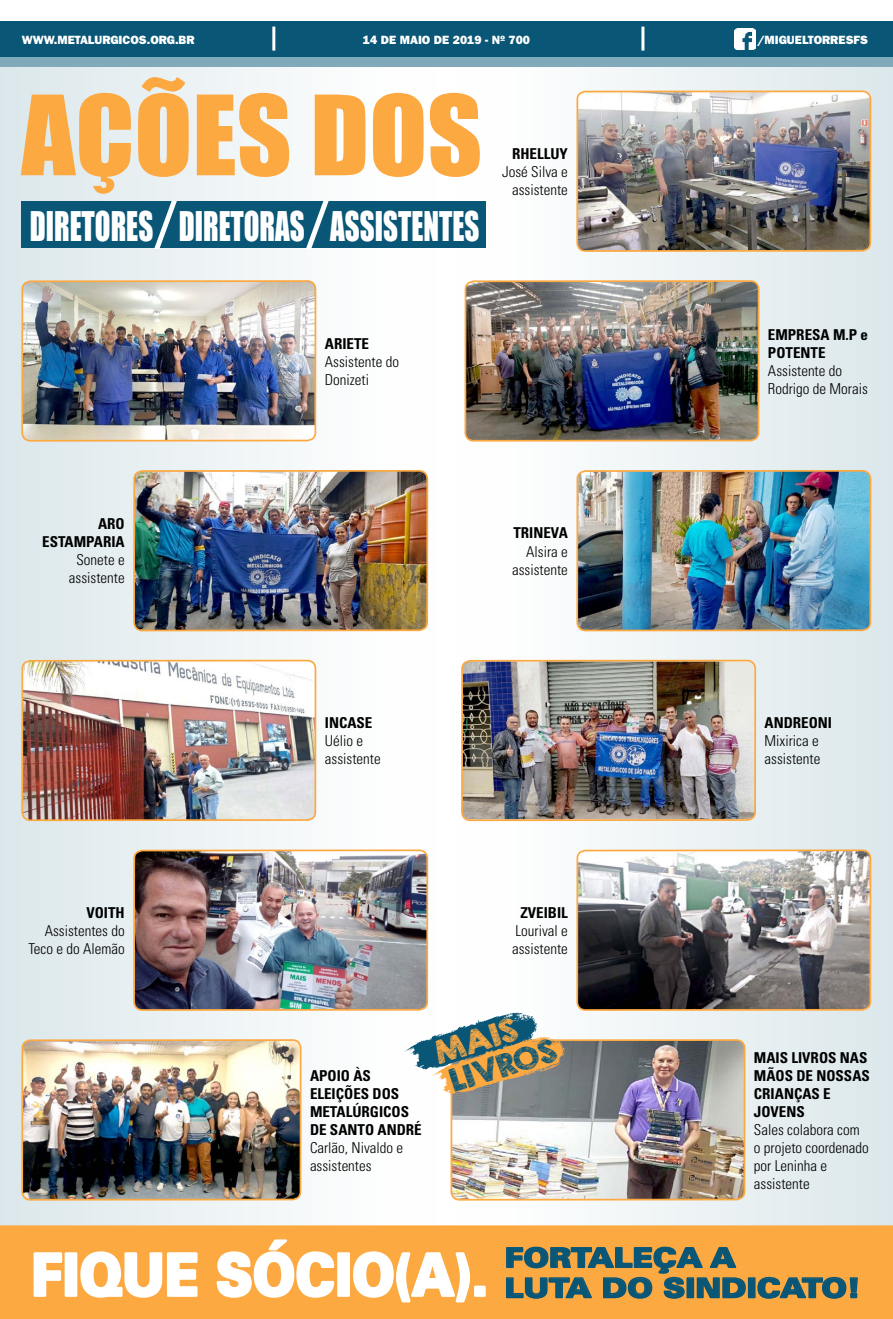
<style>
.page{position:relative;width:893px;height:1319px;background:#fff}
.page>*{position:absolute;margin:0;border:0;box-sizing:border-box;transform-origin:0 0}
.t1{font:102px "Impact";color:#fda942;scale:1.04 1}
.t2{font:900 58.2px "Univers";color:#fff;scale:.88 1}
.t3{font:37.5px "Impact";color:#fff;scale:.77 1}
.t4{font:30.75px "KG Broken Vessels Sketch";color:#095676;scale:1.09 1}
.t5{font:30.75px "KG Broken Vessels Sketch";color:#fda942;scale:1.09 1}
.t6{font:900 26.85px/30.2px "Univers";color:#095676;scale:1.14 1}
.t7{font:300 condensed 15px/18px "Univers";color:#000}
.t8{font:700 condensed 15px/18px "Univers";color:#000}
.t9{font:800 12px "Franklin Gothic";color:#fff}
</style>
<div class="page">
<div style="left:0;top:26px;width:437px;height:1287px;background:linear-gradient(to right,#dbe7ea,#fff)"></div>
<div style="left:456px;top:26px;width:437px;height:1287px;background:linear-gradient(to right,#fffffe,#dbe7ea)"></div>
<div style="left:0;top:26px;width:893px;height:40px;background:#80aaba"></div>
<div style="left:0;top:21px;width:893px;height:36px;background:#095676"></div>
<img style="left:735px;top:29px;width:21px;height:20px">
<hr style="left:272px;top:27px;width:3px;height:24px;background:#fff">
<hr style="left:641px;top:27px;width:3px;height:24px;background:#fff">
<div style="left:21px;top:201px;width:465px;height:47px;background:#095676"></div>
<svg style="left:154px;top:201px;width:23px;height:47px"></svg>
<svg style="left:306px;top:201px;width:23px;height:47px"></svg>
<div style="left:0;top:1225px;width:893px;height:93px;background:#fda942"></div>
<svg style="left:506px;top:1246px;width:240px;height:53px"></svg>
<div style="left:748px;top:1276px;width:7px;height:21px;border:2px solid #095676"></div>
<svg style="left:757px;top:1276px;width:101px;height:23px"></svg>
<img style="left:22px;top:281px;width:293px;height:159px">
<div style="left:21px;top:280px;width:295px;height:161px;border:2px solid #fda942;border-radius:8px"></div>
<img style="left:465px;top:281px;width:294px;height:159px">
<div style="left:464px;top:280px;width:295px;height:161px;border:2px solid #fda942;border-radius:8px"></div>
<img style="left:134px;top:471px;width:293px;height:159px">
<div style="left:133px;top:470px;width:295px;height:161px;border:2px solid #fda942;border-radius:8px"></div>
<img style="left:134px;top:850px;width:293px;height:159px">
<div style="left:133px;top:849px;width:295px;height:161px;border:2px solid #fda942;border-radius:8px"></div>
<img style="left:577px;top:850px;width:293px;height:159px">
<div style="left:576px;top:849px;width:295px;height:161px;border:2px solid #fda942;border-radius:8px"></div>
<img style="left:577px;top:471px;width:293px;height:159px">
<div style="left:576px;top:470px;width:295px;height:161px;border:2px solid #fda942;border-radius:8px"></div>
<img style="left:577px;top:91px;width:293px;height:160px">
<div style="left:576px;top:90px;width:295px;height:162px;border:2px solid #fda942;border-radius:8px"></div>
<img style="left:22px;top:660px;width:293px;height:160px">
<div style="left:21px;top:659px;width:295px;height:162px;border:2px solid #fda942;border-radius:8px"></div>
<img style="left:22px;top:1039px;width:279px;height:160px">
<div style="left:21px;top:1039px;width:280px;height:161px;border:2px solid #fda942;border-radius:8px"></div>
<img style="left:462px;top:661px;width:293px;height:158px">
<div style="left:461px;top:659px;width:295px;height:162px;border:2px solid #fda942;border-radius:8px"></div>
<img style="left:451px;top:1039px;width:294px;height:160px">
<div style="left:450px;top:1039px;width:295px;height:161px;border:2px solid #fda942;border-radius:8px"></div>
<svg style="left:33px;top:1252px;width:30px;height:45px"></svg>
<div style="left:65px;top:1251px;width:12px;height:45px;border:3px solid #fff"></div>
<svg style="left:80px;top:1251px;width:118px;height:47px"></svg>
<svg style="left:216px;top:1239px;width:119px;height:59px"></svg>
<div style="left:337px;top:1251px;width:13px;height:45px;border:3px solid #fff"></div>
<svg style="left:353px;top:1251px;width:117px;height:52px"></svg>
<div style="left:474px;top:1285px;width:12px;height:11px;border:3px solid #fff"></div>
<svg style="left:402px;top:1003px;width:168px;height:99px"></svg>
<p class="t9" style="left:22px;top:33px;width:174px">WWW.METALURGICOS.ORG.BR</p>
<p class="t9" style="left:363px;top:33px;width:169px">14 DE MAIO DE 2019 - Nº 700</p>
<p class="t9" style="left:757px;top:33px;width:112px">/MIGUELTORRESFS</p>
<h1 class="t1" style="left:21px;top:56px;width:445px">AÇÕES DOS</h1>
<h3 class="t3" style="left:30px;top:197px;width:585px">DIRETORES DIRETORAS ASSISTENTES</h3>
<p class="t8" style="left:512px;top:144px;width:57px">RHELLUY</p>
<p class="t7" style="left:502px;top:162px;width:67px;text-align:right">José Silva e assistente</p>
<p class="t8" style="left:325px;top:334px;width:46px">ARIETE</p>
<p class="t7" style="left:325px;top:352px;width:76px">Assistente do<br>Donizeti</p>
<p class="t8" style="left:42px;top:515px;width:84px;text-align:right">ARO<br>ESTAMPARIA</p>
<p class="t7" style="left:69px;top:551px;width:57px;text-align:center">Sonete e assistente</p>
<p class="t8" style="left:513px;top:524px;width:56px">TRINEVA</p>
<p class="t7" style="left:512px;top:542px;width:57px;text-align:right">Alsira e assistente</p>
<p class="t8" style="left:325px;top:713px;width:49px">INCASE</p>
<p class="t7" style="left:325px;top:731px;width:57px">Uélio e assistente</p>
<p class="t8" style="left:86px;top:903px;width:40px">VOITH</p>
<p class="t7" style="left:28px;top:921px;width:98px;text-align:right">Assistentes do<br>Teco e do Alemão</p>
<p class="t8" style="left:520px;top:903px;width:49px">ZVEIBIL</p>
<p class="t7" style="left:512px;top:921px;width:57px">Lourival e assistente</p>
<p class="t8" style="left:310px;top:1065px;width:113px">APOIO ÀS<br>ELEIÇÕES DOS<br>METALÚRGICOS<br>DE SANTO ANDRÉ</p>
<p class="t7" style="left:310px;top:1137px;width:95px">Carlão, Nivaldo e assistentes</p>
<h3 class="t5" style="left:430px;top:1035px;width:80px;rotate:-17deg">MAIS</h3>
<h3 class="t4" style="left:445px;top:1063px;width:102px;rotate:-17deg">LIVROS</h3>
<p class="t8" style="left:768px;top:325px;width:102px">EMPRESA M.P e<br>POTENTE</p>
<p class="t7" style="left:768px;top:361px;width:101px">Assistente do<br>Rodrigo de Morais</p>
<p class="t8" style="left:765px;top:713px;width:69px">ANDREONI</p>
<p class="t7" style="left:765px;top:731px;width:57px">Mixirica e assistente</p>
<p class="t8" style="left:754px;top:1047px;width:117px">MAIS LIVROS NAS<br>MÃOS DE NOSSAS<br>CRIANÇAS E<br>JOVENS</p>
<p class="t7" style="left:754px;top:1119px;width:116px">Sales colabora com o projeto coordenado por Leninha e assistente</p>
<h2 class="t2" style="left:31px;top:1238px;width:521px">FIQUE SÓCIO(A).</h2>
<h3 class="t6" style="left:505px;top:1241px;width:314px">FORTALEÇA A<br>LUTA DO SINDICATO!</h3>
</div>
